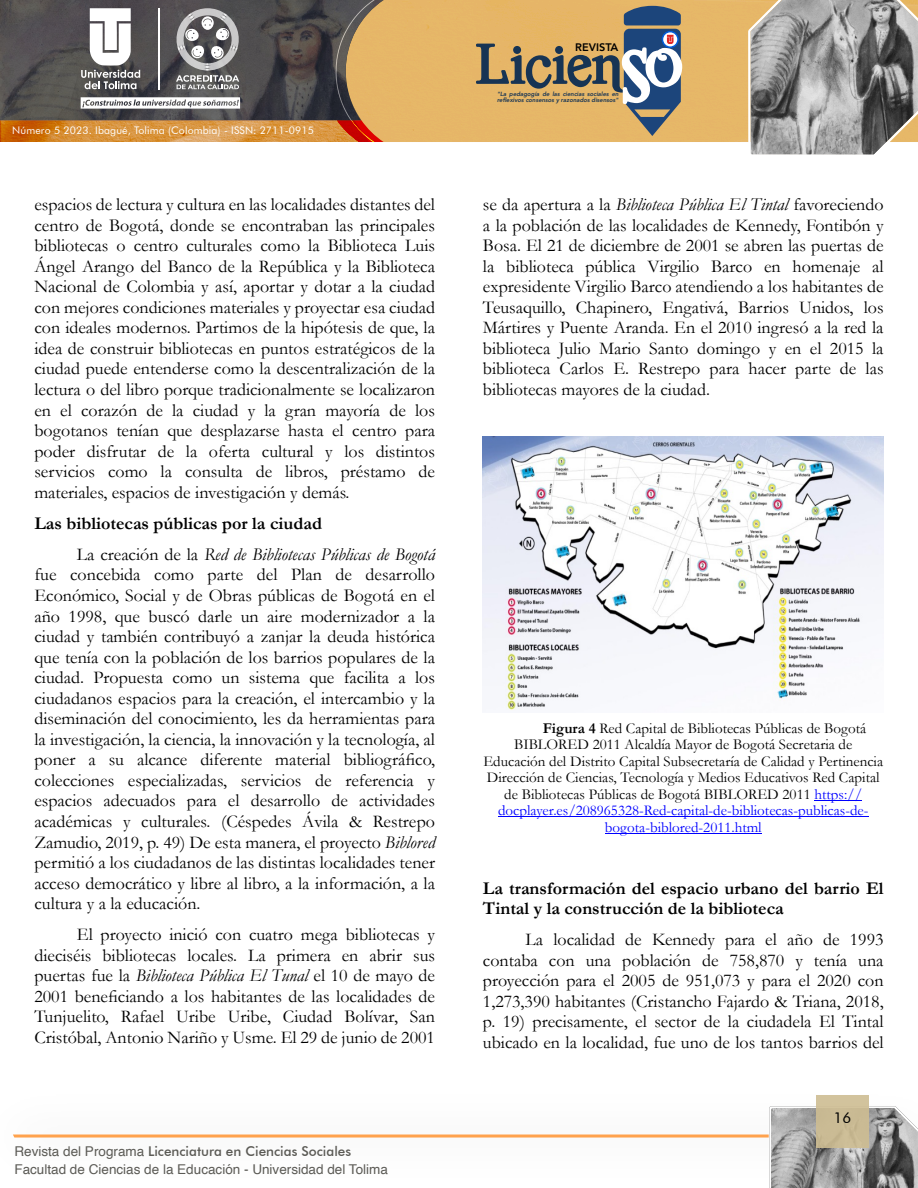
<style>
.page{position:relative;width:918px;height:1188px;background:#fff}
.page>*{position:absolute;margin:0;border:0;box-sizing:border-box;transform-origin:0 0}
.t1{font:18px/20.5px "Garamond";color:#000;text-align:justify}
.t2{font:700 18px/31px "Garamond";color:#000}
.t3{font:15px "Garamond";color:#000}
.t4{font:15px "Garamond";color:#00f}
.t5{font:15px "Futura BT";color:#000}
.t6{font:13.5px "Helvetica";color:#5b5a55}
.t7{font:500 13.5px "Futura BT";color:#5b5a55}
.t8{font:800 10.95px "Avenir";color:#000}
.t9{font:10.5px "Futura BT";letter-spacing:.01em;color:#fff}
.t10{font:italic 800 6px/6px "Avenir";color:#173454}
.s1{font-weight:400}
.s2{font-weight:400;font-style:italic}
.s3{font-style:italic}
.s4{font-family:"Helvetica";font-weight:400}
.s5{font-weight:700}
.s6{color:#00f}
</style>
<div class="page">
<div style="left:384px;top:0;width:364px;height:141px;background:#e6b868"></div>
<svg style="left:475px;top:6px;width:209px;height:130px;background:#b69d72"></svg>
<svg style="left:0;top:0;width:384px;height:142px;background:#7e6d5d"></svg>
<svg style="left:748px;top:0;width:170px;height:155px;background:#969490"></svg>
<svg style="left:13px;top:1106px;width:905px;height:82px"></svg>
<div style="left:816px;top:1096px;width:53px;height:52px;background:#cebd92"></div>
<hr style="left:814px;top:800px;width:48px;height:1px;background:#00f">
<hr style="left:498px;top:816px;width:371px;height:1px;background:#00f">
<hr style="left:605px;top:833px;width:157px;height:1px;background:#00f">
<img style="left:483px;top:436px;width:401px;height:274px">
<p class="t9" style="left:12px;top:126px;width:303px">Número 5 2023. Ibagué, Tolima (Colombia) - ISSN: 2711-0915</p>
<p class="t1" style="left:34px;top:196px;width:402px">espacios de lectura y cultura en las localidades distantes del centro de Bogotá, donde se encontraban las principales bibliotecas o centro culturales como la Biblioteca Luis Ángel Arango del Banco de la República y la Biblioteca Nacional de Colombia y así, aportar y dotar a la ciudad con mejores condiciones materiales y proyectar esa ciudad con ideales modernos. Partimos de la hipótesis de que, la idea de construir bibliotecas en puntos estratégicos de la ciudad puede entenderse como la descentralización de la lectura o del libro porque tradicionalmente se localizaron en el corazón de la ciudad y la gran mayoría de los bogotanos tenían que desplazarse hasta el centro para poder disfrutar de la oferta cultural y los distintos servicios como la consulta de libros, préstamo de materiales, espacios de investigación y demás.</p>
<p class="t2" style="left:77px;top:510px;width:360px;text-indent:-43px">Las bibliotecas públicas por la ciudad<br><span class="s1">La creación de la</span> <span class="s2">Red de Bibliotecas Públicas de Bogotá</span></p>
<p class="t1" style="left:34px;top:567px;width:402px">fue concebida como parte del Plan de desarrollo Económico, Social y de Obras públicas de Bogotá en el año 1998, que buscó darle un aire modernizador a la ciudad y también contribuyó a zanjar la deuda histórica que tenía con la población de los barrios populares de la ciudad. Propuesta como un sistema que facilita a los ciudadanos espacios para la creación, el intercambio y la diseminación del conocimiento, les da herramientas para la investigación, la ciencia, la innovación y la tecnología, al poner a su alcance diferente material bibliográfico, colecciones especializadas, servicios de referencia y espacios adecuados para el desarrollo de actividades académicas y culturales. (Céspedes Ávila &amp; Restrepo Zamudio, 2019, p. 49) De esta manera, el proyecto <span class="s3">Biblored </span>permitió a los ciudadanos de las distintas localidades tener acceso democrático y libre al libro, a la información, a la cultura y a la educación.</p>
<p class="t1" style="left:34px;top:926px;width:402px;text-indent:43px">El proyecto inició con cuatro mega bibliotecas y dieciséis bibliotecas locales. La primera en abrir sus puertas fue la <span class="s3">Biblioteca Pública El Tunal</span> el 10 de mayo de 2001 beneficiando a los habitantes de las localidades de Tunjuelito, Rafael Uribe Uribe, Ciudad Bolívar, San Cristóbal, Antonio Nariño y Usme. El 29 de junio de 2001</p>
<p class="t7" style="left:14px;top:1146px;width:338px"><span class="s4">Revista del Programa</span> Licenciatura en Ciencias Sociales</p>
<p class="t6" style="left:14px;top:1164px;width:375px">Facultad de Ciencias de la Educación - Universidad del Tolima</p>
<p class="t8" style="left:575px;top:40px;width:45px">REVISTA</p>
<p class="t10" style="left:497px;top:91px;width:123px">"La pedagogía de las ciencias sociales en reflexivos consensos y razonados disensos"</p>
<p class="t1" style="left:483px;top:196px;width:402px">se da apertura a la <span class="s3">Biblioteca Pública El Tintal</span> favoreciendo a la población de las localidades de Kennedy, Fontibón y Bosa. El 21 de diciembre de 2001 se abren las puertas de la biblioteca pública Virgilio Barco en homenaje al expresidente Virgilio Barco atendiendo a los habitantes de Teusaquillo, Chapinero, Engativá, Barrios Unidos, los Mártires y Puente Aranda. En el 2010 ingresó a la red la biblioteca Julio Mario Santo domingo y en el 2015 la biblioteca Carlos E. Restrepo para hacer parte de las bibliotecas mayores de la ciudad.</p>
<p class="t3" style="left:543px;top:723px;width:325px"><span class="s5">Figura 4</span> Red Capital de Bibliotecas Públicas de Bogotá</p>
<p class="t3" style="left:514px;top:739px;width:340px">BIBLORED 2011 Alcaldía Mayor de Bogotá Secretaria de</p>
<p class="t3" style="left:483px;top:756px;width:401px">Educación del Distrito Capital Subsecretaría de Calidad y Pertinencia</p>
<p class="t3" style="left:487px;top:772px;width:394px">Dirección de Ciencias, Tecnología y Medios Educativos Red Capital</p>
<p class="t3" style="left:504px;top:789px;width:359px">de Bibliotecas Públicas de Bogotá BIBLORED 2011 <span class="s6">https://</span></p>
<p class="t4" style="left:498px;top:805px;width:372px">docplayer.es/208965328-Red-capital-de-bibliotecas-publicas-de-</p>
<p class="t4" style="left:605px;top:822px;width:158px">bogota-biblored-2011.html</p>
<p class="t2" style="left:483px;top:880px;width:402px;line-height:20.5px">La transformación del espacio urbano del barrio El<br>Tintal y la construcción de la biblioteca</p>
<p class="t1" style="left:483px;top:931px;width:402px;text-indent:43px">La localidad de Kennedy para el año de 1993 contaba con una población de 758,870 y tenía una proyección para el 2005 de 951,073 y para el 2020 con 1,273,390 habitantes (Cristancho Fajardo &amp; Triana, 2018, p. 19) precisamente, el sector de la ciudadela El Tintal ubicado en la localidad, fue uno de los tantos barrios del</p>
<p class="t5" style="left:834px;top:1111px;width:19px">16</p>
</div>
